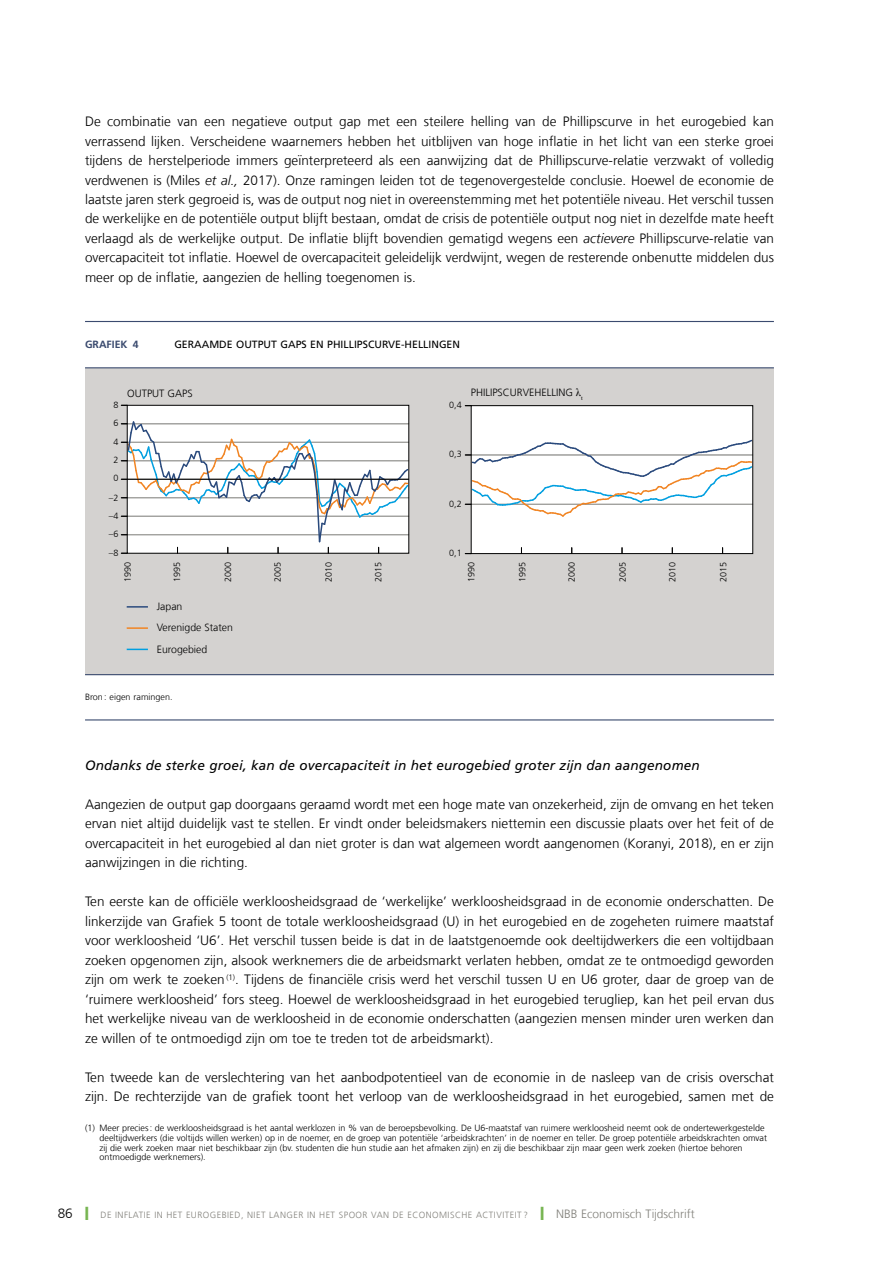
<style>
.page{position:relative;width:893px;height:1263px;background:#fff}
.page>*{position:absolute;margin:0;border:0;box-sizing:border-box;transform-origin:0 0}
.t1{font:300 13.5px/19.5px "Frutiger LT Com";color:#000;text-align:justify}
.t2{font:italic 13.5px "Frutiger LT Com";letter-spacing:.01em;color:#000}
.t3{font:300 10.5px/21.3px "Frutiger LT Com";color:#000}
.t4{font:10.5px "Frutiger LT Com";color:#000}
.t5{font:700 10.5px "Frutiger LT Com";color:#3b4b6f}
.t6{font:300 9px/9.8px "Frutiger LT Com";color:#000}
.t7{font:300 9px "Frutiger LT Com";letter-spacing:.05em;color:#81807a}
.s1{font-style:italic}
.s2{font-family:"Times";font-weight:400}
.s3{font-size:13.5px;color:#000}
.s4{color:#77b552}
.s5{font-size:12px}
</style>
<div class="page">
<div style="left:85px;top:368px;width:689px;height:307px;background:#d4d2d0"></div>
<hr style="left:85px;top:321px;width:689px;height:1px;background:#3b4b6f">
<hr style="left:85px;top:367px;width:689px;height:1px;background:#3b4b6f">
<hr style="left:85px;top:674px;width:689px;height:1px;background:#3b4b6f">
<hr style="left:85px;top:719px;width:689px;height:1px;background:#3b4b6f">
<div style="left:471px;top:406px;width:282px;height:148px;background:#fff"></div>
<div style="left:127px;top:405px;width:282px;height:148px;background:#fff"></div>
<svg style="left:121px;top:420px;width:289px;height:134px"></svg>
<hr style="left:127px;top:606px;width:21px;height:2px;background:#29497c">
<hr style="left:127px;top:627px;width:21px;height:2px;background:#f18422">
<svg style="left:127px;top:649px;width:21px;height:1px"></svg>
<svg style="left:465px;top:439px;width:286px;height:79px"></svg>
<div style="left:127px;top:405px;width:282px;height:149px;border:1px solid #000"></div>
<hr style="left:127px;top:479px;width:282px;height:1px;background:#000">
<div style="left:471px;top:405px;width:282px;height:149px;border:1px solid #000"></div>
<p class="t1" style="left:85px;top:111px;width:690px">De combinatie van een negatieve output gap met een steilere helling van de Phillipscurve in het eurogebied kan verrassend lijken. Verscheidene waarnemers hebben het uitblijven van hoge inflatie in het licht van een sterke groei tijdens de herstelperiode immers geïnterpreteerd als een aanwijzing dat de Phillipscurve-relatie verzwakt of volledig verdwenen is (Miles <span class="s1">et al.,</span> 2017). Onze ramingen leiden tot de tegenovergestelde conclusie. Hoewel de economie de laatste jaren sterk gegroeid is, was de output nog niet in overeenstemming met het potentiële niveau. Het verschil tussen de werkelijke en de potentiële output blijft bestaan, omdat de crisis de potentiële output nog niet in dezelfde mate heeft verlaagd als de werkelijke output. De inflatie blijft bovendien gematigd wegens een <span class="s1">actievere</span> Phillipscurve-relatie van overcapaciteit tot inflatie. Hoewel de overcapaciteit geleidelijk verdwijnt, wegen de resterende onbenutte middelen dus meer op de inflatie, aangezien de helling toegenomen is.</p>
<p class="t5" style="left:85px;top:338px;width:55px">GRAFIEK 4</p>
<p class="t4" style="left:174px;top:338px;width:287px">GERAAMDE OUTPUT GAPS EN PHILLIPSCURVE-HELLINGEN</p>
<p class="t6" style="left:113px;top:400px;width:7px">8</p>
<p class="t6" style="left:113px;top:418px;width:7px">6</p>
<p class="t6" style="left:113px;top:437px;width:7px">4</p>
<p class="t6" style="left:113px;top:455px;width:7px">2</p>
<p class="t6" style="left:113px;top:473px;width:7px">0</p>
<p class="t6" style="left:109px;top:493px;width:11px">–2</p>
<p class="t6" style="left:109px;top:511px;width:11px">–4</p>
<p class="t6" style="left:109px;top:529px;width:11px">–6</p>
<p class="t6" style="left:109px;top:548px;width:11px">–8</p>
<p class="t3" style="left:127px;top:382px;width:67px">output gaps</p>
<p class="t6" style="left:449px;top:400px;width:14px">0,4</p>
<p class="t3" style="left:471px;top:382px;width:114px">philipscurvehelling <span class="s2">λ</span><sub>t</sub></p>
<p class="t6" style="left:449px;top:449px;width:14px">0,3</p>
<p class="t6" style="left:449px;top:499px;width:14px">0,2</p>
<p class="t6" style="left:449px;top:548px;width:14px">0,1</p>
<p class="t6" style="left:123px;top:582px;width:22px;rotate:-90deg">1990</p>
<p class="t6" style="left:172px;top:582px;width:22px;rotate:-90deg">1995</p>
<p class="t6" style="left:223px;top:582px;width:22px;rotate:-90deg">2000</p>
<p class="t6" style="left:273px;top:582px;width:22px;rotate:-90deg">2005</p>
<p class="t6" style="left:324px;top:582px;width:22px;rotate:-90deg">2010</p>
<p class="t6" style="left:373px;top:582px;width:22px;rotate:-90deg">2015</p>
<p class="t3" style="left:157px;top:596px;width:78px">Japan<br>verenigde staten</p>
<p class="t3" style="left:157px;top:638px;width:52px">eurogebied</p>
<p class="t6" style="left:85px;top:692px;width:89px">Bron: eigen ramingen.</p>
<p class="t6" style="left:466px;top:582px;width:22px;rotate:-90deg">1990</p>
<p class="t6" style="left:517px;top:582px;width:22px;rotate:-90deg">1995</p>
<p class="t6" style="left:567px;top:582px;width:22px;rotate:-90deg">2000</p>
<p class="t6" style="left:618px;top:582px;width:22px;rotate:-90deg">2005</p>
<p class="t6" style="left:667px;top:582px;width:22px;rotate:-90deg">2010</p>
<p class="t6" style="left:718px;top:582px;width:22px;rotate:-90deg">2015</p>
<p class="t2" style="left:85px;top:756px;width:616px">Ondanks de sterke groei, kan de overcapaciteit in het eurogebied groter zijn dan aangenomen</p>
<p class="t1" style="left:85px;top:794px;width:690px">Aangezien de output gap doorgaans geraamd wordt met een hoge mate van onzekerheid, zijn de omvang en het teken ervan niet altijd duidelijk vast te stellen. Er vindt onder beleidsmakers niettemin een discussie plaats over het feit of de overcapaciteit in het eurogebied al dan niet groter is dan wat algemeen wordt aangenomen (Koranyi, 2018), en er zijn aanwijzingen in die richting.</p>
<p class="t1" style="left:85px;top:891px;width:690px">Ten eerste kan de officiële werkloosheidsgraad de ‘werkelijke’ werkloosheidsgraad in de economie onderschatten. De linkerzijde van Grafiek 5 toont de totale werkloosheidsgraad (U) in het eurogebied en de zogeheten ruimere maatstaf voor werkloosheid ‘U6’. Het verschil tussen beide is dat in de laatstgenoemde ook deeltijdwerkers die een voltijdbaan zoeken opgenomen zijn, alsook werknemers die de arbeidsmarkt verlaten hebben, omdat ze te ontmoedigd geworden zijn om werk te zoeken <sup>(1)</sup>. Tijdens de financiële crisis werd het verschil tussen U en U6 groter, daar de groep van de ‘ruimere werkloosheid’ fors steeg. Hoewel de werkloosheidsgraad in het eurogebied terugliep, kan het peil ervan dus het werkelijke niveau van de werkloosheid in de economie onderschatten (aangezien mensen minder uren werken dan ze willen of te ontmoedigd zijn om toe te treden tot de arbeidsmarkt).</p>
<p class="t1" style="left:85px;top:1067px;width:690px">Ten tweede kan de verslechtering van het aanbodpotentieel van de economie in de nasleep van de crisis overschat zijn. De rechterzijde van de grafiek toont het verloop van de werkloosheidsgraad in het eurogebied, samen met de</p>
<p class="t6" style="left:99px;top:1123px;width:669px;text-indent:-14px">(1) Meer precies: de werkloosheidsgraad is het aantal werklozen in % van de beroepsbevolking. De U6-maatstaf van ruimere werkloosheid neemt ook de ondertewerkgestelde deeltijdwerkers (die voltijds willen werken) op in de noemer, en de groep van potentiële ‘arbeidskrachten’ in de noemer en teller. De groep potentiële arbeidskrachten omvat zij die werk zoeken maar niet beschikbaar zijn (bv. studenten die hun studie aan het afmaken zijn) en zij die beschikbaar zijn maar geen werk zoeken (hiertoe behoren ontmoedigde werknemers).</p>
<p class="t7" style="left:58px;top:1209px;width:638px"><span class="s3">86</span> <span class="s4">❙</span> De inflatie in het eurogebied, niet langer in het spoor van de economische activiteit ? <span class="s4">❙</span> <span class="s5">NBB Economisch Tijdschrift</span></p>
</div>
